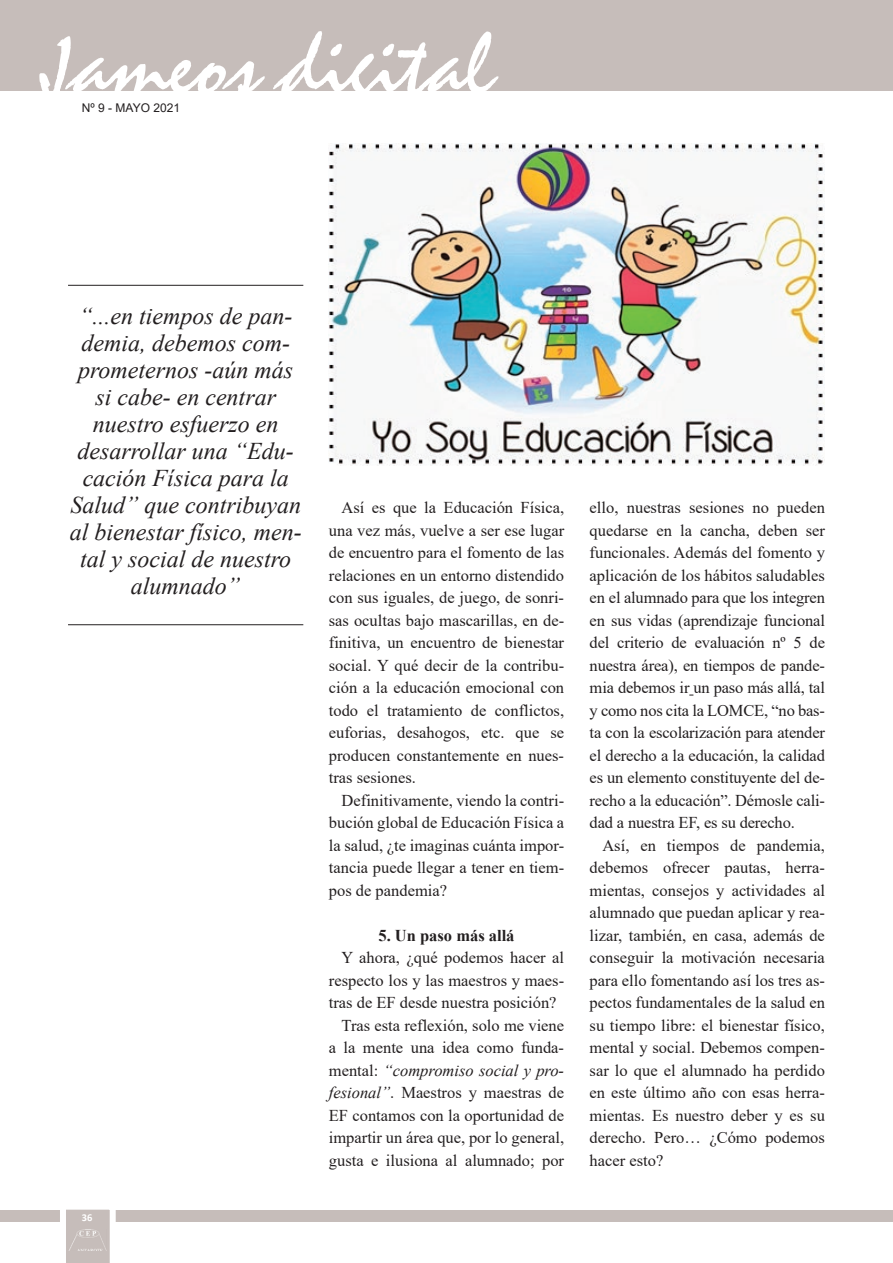
<style>
.page{position:relative;width:893px;height:1263px;background:#fff}
.page>*{position:absolute;margin:0;border:0;box-sizing:border-box;transform-origin:0 0}
.t1{font:90px "Staccato 222 BT";color:#fff}
.t2{font:italic 24px/27px "Times New Roman";color:#231f20;text-align:center}
.t3{font:16.5px/22.5px "Times New Roman";color:#231f20;text-align:justify}
.t4{font:italic 16.5px "Times New Roman";color:#231f20}
.t5{font:700 16.5px "Times New Roman";color:#231f20}
.t6{font:12px "Arial";color:#231f20}
.t7{font:700 10.5px "Calibri";color:#fff}
.s1{font-style:normal}
.s2{font-style:italic}
</style>
<div class="page">
<div style="left:0;top:1209px;width:893px;height:12px;background:#c6bdba"></div>
<svg style="left:60px;top:1209px;width:56px;height:54px"></svg>
<div style="left:0;top:0;width:893px;height:90px;background:#c6bdba"></div>
<img style="left:69px;top:1229px;width:37px;height:22px">
<img style="left:329px;top:144px;width:496px;height:322px">
<hr style="left:68px;top:285px;width:235px;height:1px;background:#231f20">
<hr style="left:68px;top:624px;width:235px;height:1px;background:#231f20">
<h1 class="t1" style="left:39px;top:15px;width:456px">Jameos digital</h1>
<p class="t6" style="left:82px;top:99px;width:100px">Nº 9 - MAYO 2021</p>
<h2 class="t2" style="left:70px;top:302px;width:233px">“...en tiempos de pan&shy;demia, debemos com&shy;prometernos -aún más si cabe- en centrar nuestro esfuerzo en desarrollar una “Edu&shy;cación Física para la<br>Salud” que contribuyan al bienestar físico, men&shy;tal y social de nuestro alumnado”</h2>
<p class="t7" style="left:82px;top:1210px;width:12px">36</p>
<p class="t3" style="left:329px;top:496px;width:237px;text-indent:13px">Así es que la Educación Física, una vez más, vuelve a ser ese lugar de encuentro para el fomento de las relaciones en un entorno distendido con sus iguales, de juego, de sonri&shy;sas ocultas bajo mascarillas, en de&shy;finitiva, un encuentro de bienestar social. Y qué decir de la contribu&shy;ción a la educación emocional con todo el tratamiento de conflictos, euforias, desahogos, etc. que se producen constantemente en nues&shy;tras sesiones.</p>
<p class="t3" style="left:329px;top:788px;width:237px;text-indent:13px">Definitivamente, viendo la contri&shy;bución global de Educación Física a la salud, ¿te imaginas cuánta impor&shy;tancia puede llegar a tener en tiem&shy;pos de pandemia?</p>
<p class="t5" style="left:378px;top:923px;width:138px">5. Un paso más allá</p>
<p class="t3" style="left:342px;top:946px;width:224px">Y ahora, ¿qué podemos hacer al</p>
<p class="t3" style="left:329px;top:968px;width:237px">respecto los y las maestros y maes-</p>
<p class="t3" style="left:329px;top:991px;width:229px">tras de EF desde nuestra posición?</p>
<p class="t3" style="left:342px;top:1013px;width:224px">Tras esta reflexión, solo me viene</p>
<p class="t3" style="left:329px;top:1036px;width:237px">a la mente una idea como funda-</p>
<p class="t4" style="left:329px;top:1059px;width:237px"><span class="s1">mental:</span> “compromiso social y pro-</p>
<p class="t3" style="left:329px;top:1081px;width:237px"><span class="s2">fesional”</span>. Maestros y maestras de</p>
<p class="t3" style="left:329px;top:1104px;width:237px">EF contamos con la oportunidad de</p>
<p class="t3" style="left:329px;top:1126px;width:237px">impartir un área que, por lo general,</p>
<p class="t3" style="left:329px;top:1149px;width:237px">gusta e ilusiona al alumnado; por</p>
<p class="t3" style="left:590px;top:496px;width:237px">ello, nuestras sesiones no pueden quedarse en la cancha, deben ser funcionales. Además del fomento y aplicación de los hábitos saludables en el alumnado para que los integren en sus vidas (aprendizaje funcional del criterio de evaluación nº 5 de nuestra área), en tiempos de pande&shy;mia debemos ir un paso más allá, tal y como nos cita la LOMCE, “no bas&shy;ta con la escolarización para atender el derecho a la educación, la calidad es un elemento constituyente del de&shy;recho a la educación”. Démosle cali&shy;dad a nuestra EF, es su derecho.</p>
<p class="t3" style="left:590px;top:833px;width:237px;text-indent:13px">Así, en tiempos de pandemia, debemos ofrecer pautas, herra&shy;mientas, consejos y actividades al alumnado que puedan aplicar y rea&shy;lizar, también, en casa, además de conseguir la motivación necesaria para ello fomentando así los tres as&shy;pectos fundamentales de la salud en su tiempo libre: el bienestar físico, mental y social. Debemos compen&shy;sar lo que el alumnado ha perdido en este último año con esas herra&shy;mientas. Es nuestro deber y es su derecho. Pero… ¿Cómo podemos hacer esto?</p>
</div>
